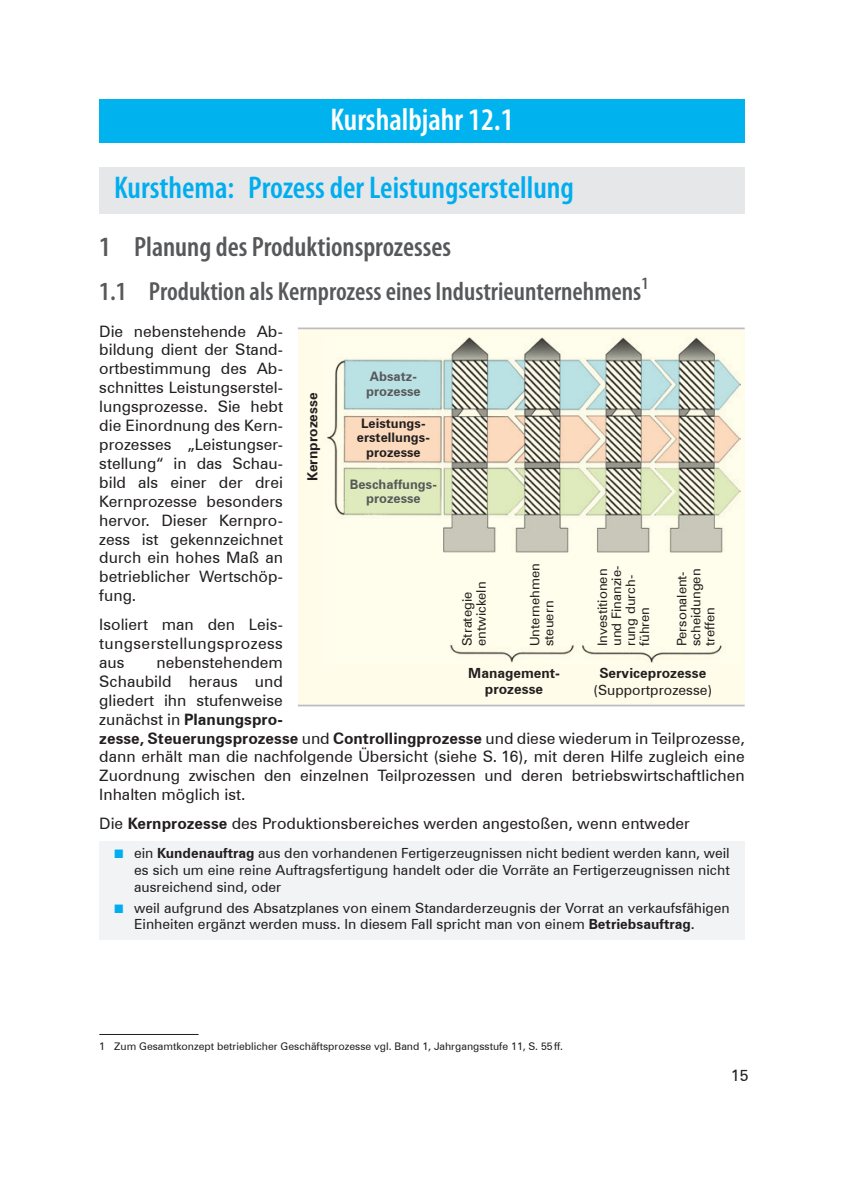
<style>
.page{position:relative;width:844px;height:1191px;background:#fff}
.page>*{position:absolute;margin:0;border:0;box-sizing:border-box;transform-origin:0 0}
.t1{font:600 condensed 31.5px "Myriad Pro";color:#00aeef}
.t2{font:600 condensed 31.5px "Myriad Pro";color:#fff}
.t3{font:600 condensed 28px "Myriad Pro";color:#57585a}
.t4{font:600 condensed 26.25px "Myriad Pro";color:#57585a}
.Fließtext{font:15.75px/18.9px "Zurich BT";color:#231f20;text-align:justify}
.Grundtext_hbf-Mitte{font:14px/16.8px "Zurich BT";color:#231f20;text-align:justify}
.Grundtext_hbf-Mitte-2{font:700 14px/15.8px "Zurich BT";color:#231f20;text-align:center}
.Grundtext{font:13.12px/14px "Zurich BT";color:#231f20}
.Grundtext_Mitte{font:700 13.12px/14.9px "Zurich BT";color:#57585a}
.Grundtext_hbf-Mitte-3{font:700 13.12px/14.9px "Zurich BT";color:#231f20;text-align:center}
.Fußnote{font:10.5px "Zurich BT";color:#231f20}
.s1{font-weight:700}
.s2{font-family:"Uni Math";font-size:12.25px;color:#00aeef}
</style>
<div class="page">
<div style="left:99px;top:99px;width:645px;height:44px;background:#00b3ef"></div>
<div style="left:99px;top:167px;width:645px;height:46px;background:#e6e7e9"></div>
<div style="left:99px;top:841px;width:645px;height:61px;background:#f2f3f4"></div>
<div style="left:99px;top:895px;width:645px;height:45px;background:#f2f3f4"></div>
<hr style="left:99px;top:1034px;width:99px;height:1px;background:#231f20">
<div style="left:298px;top:328px;width:446px;height:377px;background:#fffde9"></div>
<hr style="left:298px;top:704px;width:446px;height:2px;background:#bcbdc0">
<hr style="left:298px;top:327px;width:446px;height:2px;background:#bcbdc0">
<img style="left:327px;top:337px;width:413px;height:326px">
<p class="t2" style="left:330px;top:103px;width:184px">Kurshalbjahr 12.1</p>
<p class="t1" style="left:114px;top:170px;width:461px">Kursthema: Prozess der Leistungserstellung</p>
<p class="t3" style="left:99px;top:232px;width:353px">1 Planung des Produktionsprozesses</p>
<p class="t4" style="left:99px;top:277px;width:550px">1.1 Produktion als Kernprozess eines Industrieunternehmens<sup>1</sup></p>
<p class="Fließtext" style="left:99px;top:321px;width:185px">Die nebenstehende Ab&shy;bildung dient der Stand&shy;ortbestimmung des Ab&shy;schnittes Leistungserstel&shy;lungsprozesse. Sie hebt die Einordnung des Kern&shy;prozesses „Leistungser&shy;stellung“ in das Schau&shy;bild als einer der drei Kernprozesse besonders hervor. Dieser Kernpro&shy;zess ist gekennzeichnet durch ein hohes Maß an betrieblicher Wertschöp&shy;fung.</p>
<p class="Fließtext" style="left:99px;top:615px;width:185px">Isoliert man den Leis&shy;tungserstellungsprozess aus</p>
<p class="Grundtext_Mitte" style="left:366px;top:369px;width:56px">Absatz&shy;prozesse</p>
<p class="Grundtext_hbf-Mitte-3" style="left:357px;top:415px;width:74px">Leistungs&shy;erstellungs&shy;prozesse</p>
<p class="Grundtext_Mitte" style="left:349px;top:476px;width:89px;text-align:center">Beschaffungs&shy;prozesse</p>
<p class="Grundtext_hbf-Mitte-2" style="left:304px;top:481px;width:90px;rotate:-90deg">Kernprozesse</p>
<p class="Grundtext" style="left:527px;top:646px;width:85px;rotate:-90deg">Unternehmen steuern</p>
<p class="Grundtext" style="left:595px;top:646px;width:82px;rotate:-90deg">Investitionen und Finanzie&shy;rung durch&shy;führen</p>
<p class="Grundtext" style="left:674px;top:646px;width:79px;rotate:-90deg">Personalent&shy;scheidungen treffen</p>
<p class="Grundtext_hbf-Mitte-2" style="left:468px;top:665px;width:93px">Management&shy;prozesse</p>
<p class="Grundtext_hbf-Mitte" style="left:593px;top:664px;width:120px;text-align:center"><span class="s1">Serviceprozesse </span>(Supportprozesse)</p>
<p class="Grundtext" style="left:460px;top:646px;width:66px;rotate:-90deg">Strategie entwickeln</p>
<p class="Fließtext" style="left:99px;top:652px;width:646px;text-align:left;text-indent:57px">nebenstehendem<br>Schaubild heraus und<br>gliedert ihn stufenweise<br>zunächst in <span class="s1">Planungspro-<br>zesse, Steuerungsprozesse</span> und <span class="s1">Controllingprozesse</span> und diese wiederum in Teilprozesse, dann erhält man die nachfolgende Übersicht (siehe S. 16), mit deren Hilfe zugleich eine Zuordnung zwischen den einzelnen Teilprozessen und deren betriebswirtschaftlichen Inhalten möglich ist.</p>
<p class="Fließtext" style="left:99px;top:814px;width:592px">Die <span class="s1">Kernprozesse</span> des Produktionsbereiches werden angestoßen, wenn entweder</p>
<p class="Grundtext_hbf-Mitte" style="left:134px;top:844px;width:597px;text-indent:-20px"><span class="s2">■</span> ein <span class="s1">Kundenauftrag</span> aus den vorhandenen Fertigerzeugnissen nicht bedient werden kann, weil es sich um eine reine Auftragsfertigung handelt oder die Vorräte an Fertigerzeugnissen nicht ausreichend sind, oder</p>
<p class="Grundtext_hbf-Mitte" style="left:134px;top:899px;width:597px;text-indent:-20px"><span class="s2">■</span> weil aufgrund des Absatzplanes von einem Standarderzeugnis der Vorrat an verkaufsfähigen<br>Einheiten ergänzt werden muss. In diesem Fall spricht man von einem <span class="s1">Betriebsauftrag.</span></p>
<p class="Fußnote" style="left:99px;top:1039px;width:465px">1 Zum Gesamtkonzept betrieblicher Geschäftsprozesse vgl. Band 1, Jahrgangsstufe 11, S. 55ff.</p>
<p class="Fließtext" style="left:730px;top:1066px;width:19px">15</p>
</div>
